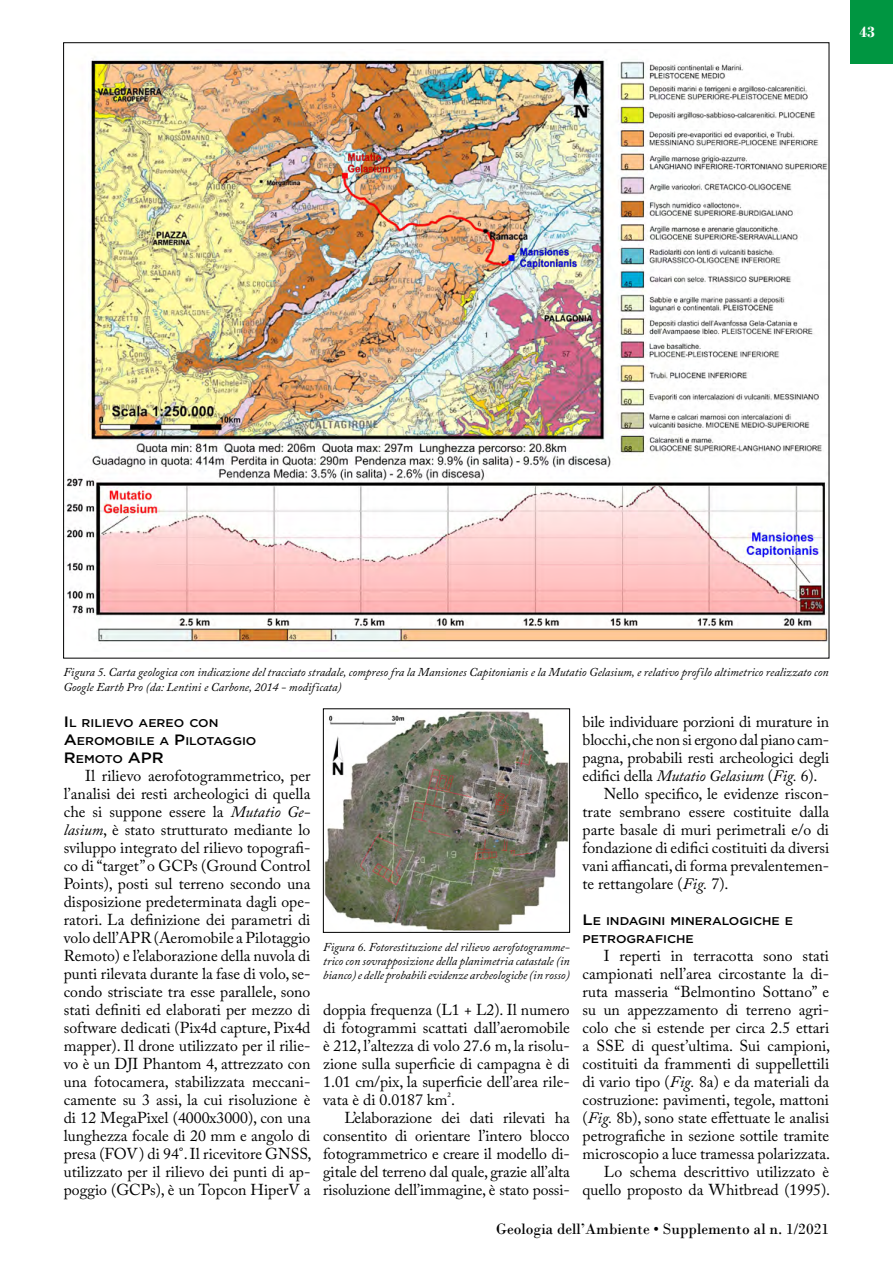
<style>
.page{position:relative;width:893px;height:1263px;background:#fff}
.page>*{position:absolute;margin:0;border:0;box-sizing:border-box;transform-origin:0 0}
.t1{font:15.75px/18px "Adobe Caslon Pro";color:#000;text-align:justify}
.t2{font:15.75px "Bodoni";color:#000}
.t3{font:italic 15.75px "Adobe Caslon Pro";letter-spacing:-.01em;color:#000}
.t4{font:700 15.75px "Bodoni";color:#fff}
.t5{font:italic 12px/14.4px "Adobe Caslon Pro";color:#000}
.t6{font:500 11.25px/18px "Gotham HTF";color:#000;scale:1.1 1}
.s1{font-size:15px}
.s2{font-style:italic}
.s3{font-style:normal}
</style>
<div class="page">
<div style="left:850px;top:0;width:43px;height:64px;background:#009641"></div>
<img style="left:325px;top:711px;width:243px;height:219px">
<div style="left:323px;top:709px;width:247px;height:223px;border:1px solid #000"></div>
<img style="left:66px;top:56px;width:761px;height:590px">
<p class="t4" style="left:859px;top:23px;width:17px">43</p>
<p class="t5" style="left:63px;top:665px;width:767px">Figura 5. Carta geologica con indicazione del tracciato stradale, compreso fra la Mansiones Capitonianis e la Mutatio Gelasium, e relativo profilo altimetrico realizzato con<br>Google Earth Pro (da: Lentini e Carbone, 2014 - modificata)</p>
<p class="t6" style="left:64px;top:713px;width:177px"><span class="s1">I</span> L RILIEVO AEREO CON<br><span class="s1">A</span>EROMOBILE A <span class="s1">P</span>ILOTAGGIO<br><span class="s1">R</span>EMOTO <span class="s1">APR</span></p>
<p class="t1" style="left:64px;top:766px;width:249px;text-indent:21px">Il rilievo aerofotogrammetrico, per l’analisi dei resti archeologici di quella che si suppone essere la <span class="s2">Mutatio Ge&shy;lasium</span>, è stato strutturato mediante lo sviluppo integrato del rilievo topografi&shy;co di “target” o GCPs (Ground Control Points), posti sul terreno secondo una disposizione predeterminata dagli ope&shy;ratori. La definizione dei parametri di volo dell’APR (Aeromobile a Pilotaggio Remoto) e l’elaborazione della nuvola di punti rilevata durante la fase di volo, se&shy;condo strisciate tra esse parallele, sono stati definiti ed elaborati per mezzo di software dedicati (Pix4d capture, Pix4d mapper). Il drone utilizzato per il rilie&shy;vo è un DJI Phantom 4, attrezzato con una fotocamera, stabilizzata meccani&shy;camente su 3 assi, la cui risoluzione è di 12 MegaPixel (4000x3000), con una lunghezza focale di 20 mm e angolo di presa (FOV) di 94°. Il ricevitore GNSS, utilizzato per il rilievo dei punti di ap&shy;poggio (GCPs), è un Topcon HiperV a</p>
<p class="t5" style="left:323px;top:939px;width:248px;text-align:justify">Figura 6. Fotorestituzione del rilievo aerofotogramme&shy;trico con sovrapposizione della planimetria catastale (in bianco) e delle probabili evidenze archeologiche (in rosso)</p>
<p class="t1" style="left:323px;top:1000px;width:248px">doppia frequenza (L1 + L2). Il numero</p>
<p class="t1" style="left:323px;top:1018px;width:248px">di fotogrammi scattati dall’aeromobile</p>
<p class="t1" style="left:323px;top:1036px;width:248px">è 212, l’altezza di volo 27.6 m, la risolu-</p>
<p class="t1" style="left:323px;top:1054px;width:248px">zione sulla superficie di campagna è di</p>
<p class="t1" style="left:323px;top:1072px;width:248px">1.01 cm/pix, la superficie dell’area rile-</p>
<p class="t1" style="left:323px;top:1090px;width:133px">vata è di 0.0187 km<sup>²</sup>.</p>
<p class="t1" style="left:344px;top:1108px;width:227px">L’elaborazione dei dati rilevati ha</p>
<p class="t1" style="left:323px;top:1126px;width:248px">consentito di orientare l’intero blocco</p>
<p class="t1" style="left:323px;top:1144px;width:248px">fotogrammetrico e creare il modello di-</p>
<p class="t1" style="left:323px;top:1162px;width:248px">gitale del terreno dal quale, grazie all’alta</p>
<p class="t1" style="left:323px;top:1180px;width:248px">risoluzione dell’immagine, è stato possi-</p>
<p class="t1" style="left:583px;top:712px;width:248px">bile individuare porzioni di murature in</p>
<p class="t1" style="left:583px;top:730px;width:248px">blocchi, che non si ergono dal piano cam-</p>
<p class="t1" style="left:583px;top:748px;width:248px">pagna, probabili resti archeologici degli</p>
<p class="t3" style="left:583px;top:766px;width:236px"><span class="s3">edifici della</span> Mutatio Gelasium <span class="s3">(</span>Fig. <span class="s3">6).</span></p>
<p class="t1" style="left:604px;top:784px;width:227px">Nello specifico, le evidenze riscon-</p>
<p class="t1" style="left:583px;top:802px;width:248px">trate sembrano essere costituite dalla</p>
<p class="t1" style="left:583px;top:820px;width:248px">parte basale di muri perimetrali e/o di</p>
<p class="t1" style="left:583px;top:838px;width:248px">fondazione di edifici costituiti da diversi</p>
<p class="t1" style="left:583px;top:856px;width:248px">vani affiancati, di forma prevalentemen-</p>
<p class="t1" style="left:583px;top:874px;width:147px">te rettangolare (<span class="s2">Fig.</span> 7).</p>
<p class="t6" style="left:583px;top:911px;width:193px"><span class="s1">L</span>E INDAGINI MINERALOGICHE E<br>PETROGRAFICHE</p>
<p class="t1" style="left:583px;top:946px;width:249px;text-align:right">I reperti in terracotta sono stati campionati nell’area circostante la di&shy;ruta masseria “Belmontino Sottano” e su un appezzamento di terreno agri&shy;colo che si estende per circa 2.5 ettari a SSE di quest’ultima. Sui campioni, costituiti da frammenti di suppellettili di vario tipo (<span class="s2">Fig.</span> 8a) e da materiali da costruzione: pavimenti, tegole, mattoni (<span class="s2">Fig.</span> 8b), sono state effettuate le analisi petrografiche in sezione sottile tramite microscopio a luce tramessa polarizzata.<br>Lo schema descrittivo utilizzato è quello proposto da Whitbread (1995).</p>
<p class="t2" style="left:496px;top:1220px;width:335px">Geologia dell’Ambiente • Supplemento al n. 1/2021</p>
</div>
